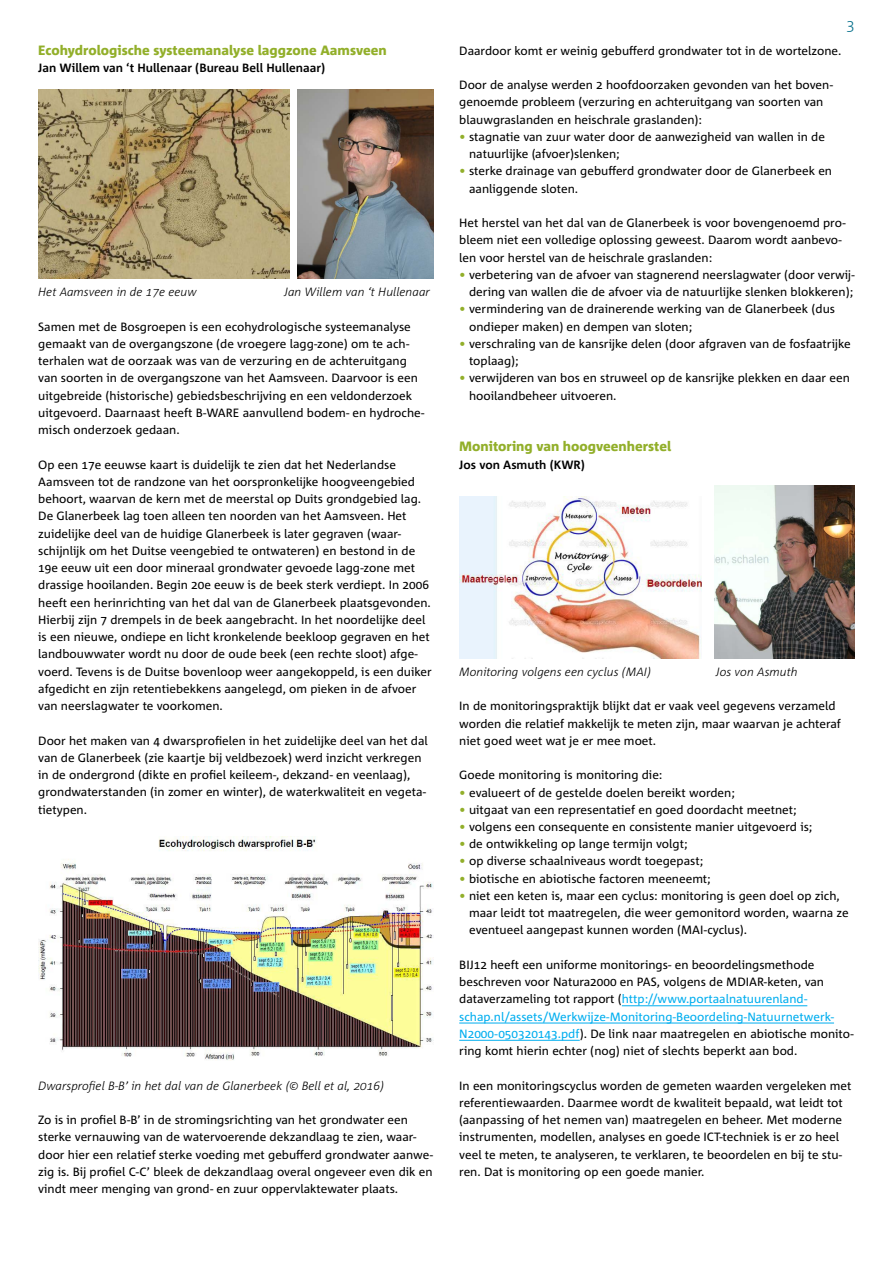
<style>
.page{position:relative;width:893px;height:1263px;background:#fff}
.page>*{position:absolute;margin:0;border:0;box-sizing:border-box;transform-origin:0 0}
.t1{font:300 15px "Corpid C1";color:#006d89}
.t2{font:800 13.5px "Corpid C1";color:#92af2a}
.t3{font:12px/17.2px "Corpid C1";color:#000}
.t4{font:italic 300 12px "Corpid C1";color:#000}
.t5{font:700 12px "Corpid C1";color:#000}
.s1{color:#92af2a}
.s2{color:#00aeef}
</style>
<div class="page">
<hr style="left:622px;top:1005px;width:185px;height:1px;background:#00aeef">
<hr style="left:459px;top:1023px;width:375px;height:1px;background:#00aeef">
<hr style="left:459px;top:1040px;width:121px;height:1px;background:#00aeef">
<img style="left:38px;top:89px;width:251px;height:190px">
<img style="left:298px;top:89px;width:136px;height:190px">
<img style="left:38px;top:837px;width:396px;height:223px">
<img style="left:459px;top:496px;width:243px;height:162px">
<img style="left:714px;top:486px;width:141px;height:172px">
<p class="t2" style="left:38px;top:41px;width:350px">Ecohydrologische systeemanalyse laggzone Aamsveen</p>
<p class="t5" style="left:38px;top:60px;width:288px">Jan Willem van ‘t Hullenaar (Bureau Bell Hullenaar)</p>
<p class="t4" style="left:38px;top:284px;width:160px">Het Aamsveen in de 17e eeuw</p>
<p class="t4" style="left:284px;top:284px;width:147px">Jan Willem van ‘t Hullenaar</p>
<p class="t3" style="left:38px;top:318px;width:388px">Samen met de Bosgroepen is een ecohydrologische systeemanalyse gemaakt van de overgangszone (de vroegere lagg-zone) om te ach&shy;terhalen wat de oorzaak was van de verzuring en de achteruitgang van soorten in de overgangszone van het Aamsveen. Daarvoor is een uitgebreide (historische) gebiedsbeschrijving en een veldonderzoek uitgevoerd. Daarnaast heeft B-WARE aanvullend bodem- en hydroche&shy;misch onderzoek gedaan.</p>
<p class="t3" style="left:38px;top:455px;width:395px">Op een 17e eeuwse kaart is duidelijk te zien dat het Nederlandse Aamsveen tot de randzone van het oorspronkelijke hoogveengebied behoort, waarvan de kern met de meerstal op Duits grondgebied lag.<br>De Glanerbeek lag toen alleen ten noorden van het Aamsveen. Het zuidelijke deel van de huidige Glanerbeek is later gegraven (waar&shy;schijnlijk om het Duitse veengebied te ontwateren) en bestond in de 19e eeuw uit een door mineraal grondwater gevoede lagg-zone met drassige hooilanden. Begin 20e eeuw is de beek sterk verdiept. In 2006 heeft een herinrichting van het dal van de Glanerbeek plaatsgevonden.<br>Hierbij zijn 7 drempels in de beek aangebracht. In het noordelijke deel is een nieuwe, ondiepe en licht kronkelende beekloop gegraven en het landbouwwater wordt nu door de oude beek (een rechte sloot) afge&shy;voerd. Tevens is de Duitse bovenloop weer aangekoppeld, is een duiker afgedicht en zijn retentiebekkens aangelegd, om pieken in de afvoer van neerslagwater te voorkomen.</p>
<p class="t3" style="left:38px;top:731px;width:391px">Door het maken van 4 dwarsprofielen in het zuidelijke deel van het dal van de Glanerbeek (zie kaartje bij veldbezoek) werd inzicht verkregen in de ondergrond (dikte en profiel keileem-, dekzand- en veenlaag), grondwaterstanden (in zomer en winter), de waterkwaliteit en vegeta&shy;tietypen.</p>
<p class="t4" style="left:38px;top:1078px;width:347px">Dwarsprofiel B-B’ in het dal van de Glanerbeek (© Bell et al, 2016)</p>
<p class="t3" style="left:38px;top:1111px;width:396px">Zo is in profiel B-B’ in de stromingsrichting van het grondwater een sterke vernauwing van de watervoerende dekzandlaag te zien, waar&shy;door hier een relatief sterke voeding met gebufferd grondwater aanwe&shy;zig is. Bij profiel C-C’ bleek de dekzandlaag overal ongeveer even dik en vindt meer menging van grond- en zuur oppervlaktewater plaats.</p>
<p class="t1" style="left:846px;top:15px;width:10px">3</p>
<p class="t3" style="left:459px;top:41px;width:384px">Daardoor komt er weinig gebufferd grondwater tot in de wortelzone.</p>
<p class="t3" style="left:459px;top:76px;width:375px">Door de analyse werden 2 hoofdoorzaken gevonden van het boven&shy;genoemde probleem (verzuring en achteruitgang van soorten van blauwgraslanden en heischrale graslanden):</p>
<p class="t3" style="left:469px;top:128px;width:357px;text-indent:-10px"><span class="s1">•</span> stagnatie van zuur water door de aanwezigheid van wallen in de natuurlijke (afvoer)slenken;</p>
<p class="t3" style="left:469px;top:162px;width:365px;text-indent:-10px"><span class="s1">•</span> sterke drainage van gebufferd grondwater door de Glanerbeek en aanliggende sloten.</p>
<p class="t3" style="left:459px;top:214px;width:388px">Het herstel van het dal van de Glanerbeek is voor bovengenoemd pro&shy;bleem niet een volledige oplossing geweest. Daarom wordt aanbevo&shy;len voor herstel van de heischrale graslanden:</p>
<p class="t3" style="left:459px;top:266px;width:397px;text-align:right"><span class="s1">•</span> verbetering van de afvoer van stagnerend neerslagwater (door verwij&shy;dering van wallen die de afvoer via de natuurlijke slenken blokkeren);</p>
<p class="t3" style="left:469px;top:300px;width:367px;text-indent:-10px"><span class="s1">•</span> vermindering van de drainerende werking van de Glanerbeek (dus ondieper maken) en dempen van sloten;</p>
<p class="t3" style="left:469px;top:335px;width:383px;text-indent:-10px"><span class="s1">•</span> verschraling van de kansrijke delen (door afgraven van de fosfaatrijke toplaag);</p>
<p class="t3" style="left:469px;top:369px;width:382px;text-indent:-10px"><span class="s1">•</span> verwijderen van bos en struweel op de kansrijke plekken en daar een hooilandbeheer uitvoeren.</p>
<p class="t2" style="left:459px;top:438px;width:213px">Monitoring van hoogveenherstel</p>
<p class="t5" style="left:459px;top:457px;width:127px">Jos von Asmuth (KWR)</p>
<p class="t4" style="left:459px;top:664px;width:193px">Monitoring volgens een cyclus (MAI)</p>
<p class="t4" style="left:716px;top:664px;width:83px">Jos von Asmuth</p>
<p class="t3" style="left:459px;top:697px;width:383px">In de monitoringspraktijk blijkt dat er vaak veel gegevens verzameld worden die relatief makkelijk te meten zijn, maar waarvan je achteraf niet goed weet wat je er mee moet.</p>
<p class="t3" style="left:459px;top:766px;width:205px">Goede monitoring is monitoring die:</p>
<p class="t3" style="left:459px;top:783px;width:277px"><span class="s1">•</span> evalueert of de gestelde doelen bereikt worden;</p>
<p class="t3" style="left:459px;top:800px;width:339px"><span class="s1">•</span> uitgaat van een representatief en goed doordacht meetnet;</p>
<p class="t3" style="left:459px;top:818px;width:355px"><span class="s1">•</span> volgens een consequente en consistente manier uitgevoerd is;</p>
<p class="t3" style="left:459px;top:835px;width:230px"><span class="s1">•</span> de ontwikkeling op lange termijn volgt;</p>
<p class="t3" style="left:459px;top:852px;width:246px"><span class="s1">•</span> op diverse schaalniveaus wordt toegepast;</p>
<p class="t3" style="left:459px;top:869px;width:253px"><span class="s1">•</span> biotische en abiotische factoren meeneemt;</p>
<p class="t3" style="left:469px;top:887px;width:381px;text-indent:-10px"><span class="s1">•</span> niet een keten is, maar een cyclus: monitoring is geen doel op zich, maar leidt tot maatregelen, die weer gemonitord worden, waarna ze eventueel aangepast kunnen worden (MAI-cyclus).</p>
<p class="t3" style="left:459px;top:956px;width:396px">BIJ12 heeft een uniforme monitorings- en beoordelingsmethode beschreven voor Natura2000 en PAS, volgens de MDIAR-keten, van dataverzameling tot rapport (<span class="s2">http://www.portaalnatuurenland&shy;schap.nl/assets/Werkwijze-Monitoring-Beoordeling-Natuurnetwerk-N2000-050320143.pdf</span>). De link naar maatregelen en abiotische monito&shy;ring komt hierin echter (nog) niet of slechts beperkt aan bod.</p>
<p class="t3" style="left:459px;top:1076px;width:394px">In een monitoringscyclus worden de gemeten waarden vergeleken met referentiewaarden. Daarmee wordt de kwaliteit bepaald, wat leidt tot (aanpassing of het nemen van) maatregelen en beheer. Met moderne instrumenten, modellen, analyses en goede ICT-techniek is er zo heel veel te meten, te analyseren, te verklaren, te beoordelen en bij te stu&shy;ren. Dat is monitoring op een goede manier.</p>
</div>
